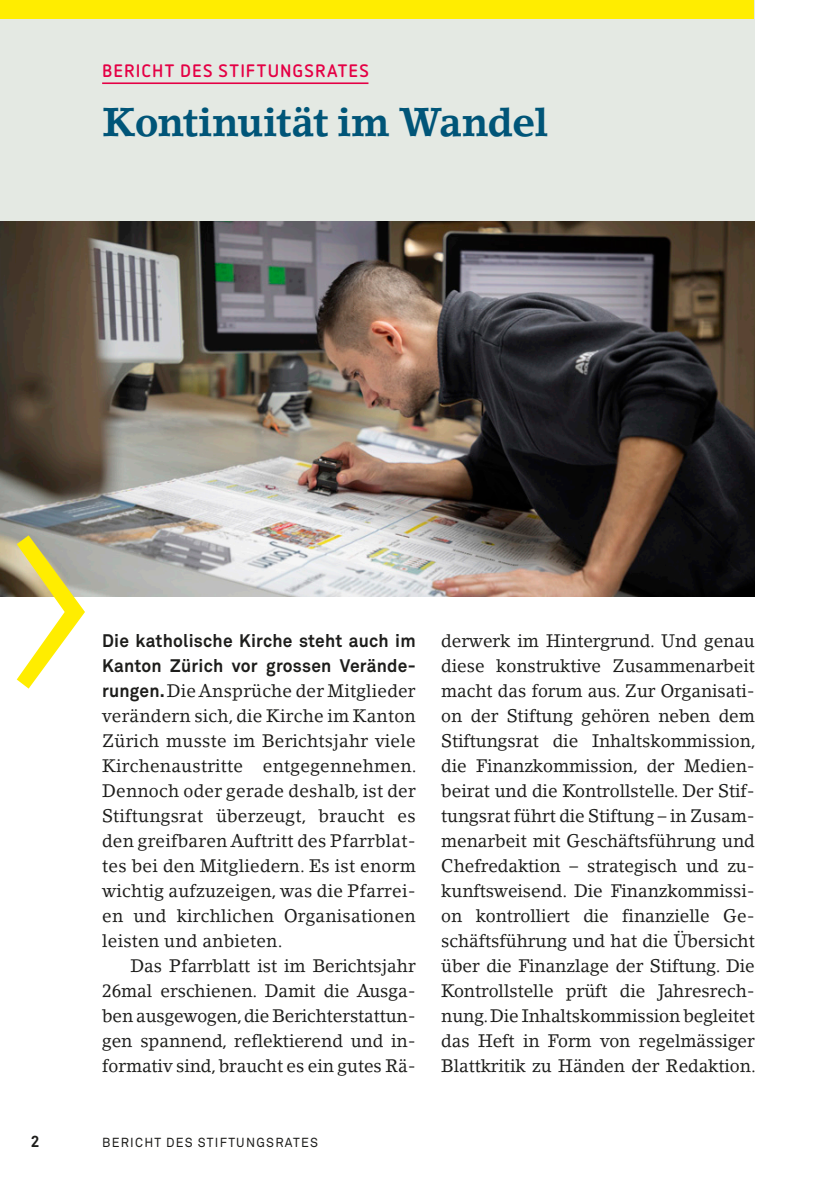
<style>
.page{position:relative;width:840px;height:1191px;background:#fff}
.page>*{position:absolute;margin:0;border:0;box-sizing:border-box;transform-origin:0 0}
.t1{font:700 40px "Lino Letter";letter-spacing:-.02em;color:#005578}
.t2{font:18px/25px "Lino Letter";letter-spacing:-.005em;color:#1d1d1b;text-align:justify;scale:.96 1}
.t3{font:700 18px/25px "Akkurat Pro";letter-spacing:.015em;color:#1d1d1b;scale:.96 1}
.t4{font:700 18px "Netto OT";letter-spacing:.06em;color:#e50045}
.t5{font:700 16px "Akkurat Pro";color:#1d1d1b;scale:.96 1}
.t6{font:13px "Akkurat Pro";letter-spacing:.1em;color:#1d1d1b;scale:.96 1}
.s1{font-family:"Akkurat Pro";font-weight:700}
</style>
<div class="page">
<div style="left:0;top:0;width:754px;height:246px;background:#e4e9e3"></div>
<hr style="left:102px;top:82px;width:266px;height:2px;background:#e50045">
<div style="left:0;top:0;width:753px;height:18px;background:#ffed00"></div>
<img style="left:0;top:221px;width:754px;height:375px">
<svg style="left:17px;top:535px;width:68px;height:153px"></svg>
<p class="t4" style="left:102px;top:59px;width:268px">BERICHT DES STIFTUNGSRATES</p>
<h1 class="t1" style="left:102px;top:98px;width:447px">Kontinuität im Wandel</h1>
<p class="t3" style="left:102px;top:628px;width:328px">Die katholische Kirche steht auch im<br>Kanton Zürich vor grossen Verände-</p>
<p class="t2" style="left:102px;top:678px;width:329px"><span class="s1">rungen.</span> Die Ansprüche der Mitglieder verändern sich, die Kirche im Kanton Zürich musste im Berichtsjahr viele Kirchenaustritte entgegennehmen.<br>Dennoch oder gerade deshalb, ist der Stiftungsrat überzeugt, braucht es den greifbaren Auftritt des Pfarrblat&shy;tes bei den Mitgliedern. Es ist enorm wichtig aufzuzeigen, was die Pfarrei&shy;en und kirchlichen Organisationen leisten und anbieten.</p>
<p class="t2" style="left:102px;top:953px;width:328px;text-indent:28px">Das Pfarrblatt ist im Berichtsjahr 26mal erschienen. Damit die Ausga&shy;ben ausgewogen, die Berichterstattun&shy;gen spannend, reflektierend und in&shy;formativ sind, braucht es ein gutes Rä-</p>
<p class="t5" style="left:31px;top:1131px;width:11px">2</p>
<p class="t6" style="left:102px;top:1134px;width:226px">BERICHT DES STIFTUNGSRATES</p>
<p class="t2" style="left:441px;top:628px;width:329px">derwerk im Hintergrund. Und genau diese konstruktive Zusammenarbeit macht das forum aus. Zur Organisati&shy;on der Stiftung gehören neben dem Stiftungsrat die Inhaltskommission, die Finanzkommission, der Medien&shy;beirat und die Kontrollstelle. Der Stif&shy;tungsrat führt die Stiftung – in Zusam&shy;menarbeit mit Geschäftsführung und Chefredaktion – strategisch und zu&shy;kunftsweisend. Die Finanzkommissi&shy;on kontrolliert die finanzielle Ge&shy;schäftsführung und hat die Übersicht über die Finanzlage der Stiftung. Die Kontrollstelle prüft die Jahresrech&shy;nung. Die Inhaltskommission begleitet das Heft in Form von regelmässiger Blattkritik zu Händen der Redaktion.</p>
</div>
